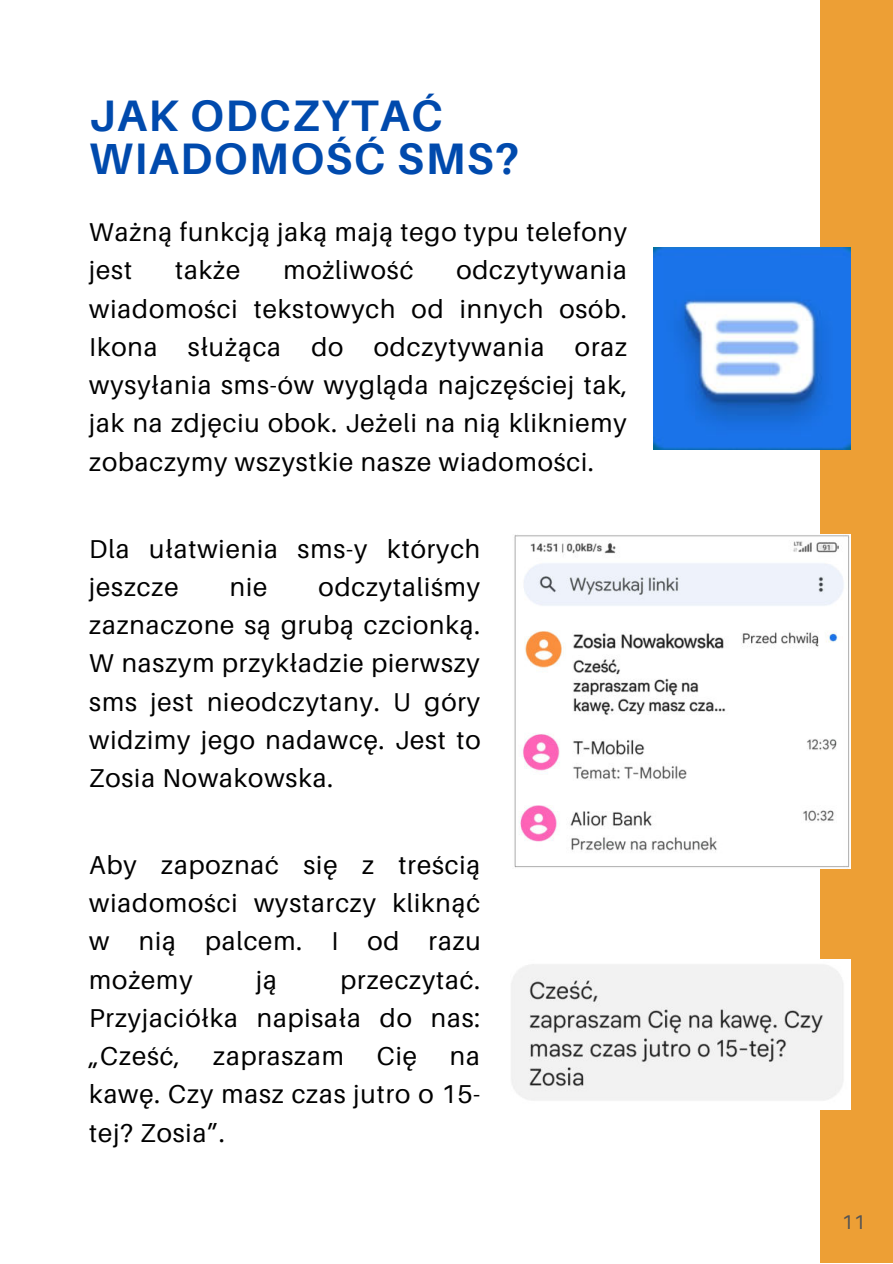
<style>
.page{position:relative;width:893px;height:1264px;background:#fff}
.page>*{position:absolute;margin:0;border:0;box-sizing:border-box;transform-origin:0 0}
.t1{font:700 44.1px/43.8px "Aileron";letter-spacing:.035em;color:#004aad}
.t2{font:25.8px/38.2px "Aileron";letter-spacing:.035em;color:#000;text-align:justify}
.t3{font:19.8px "Aileron";color:#545454}
</style>
<div class="page">
<div style="left:820px;top:0;width:72px;height:1262px;background:#ed9f35"></div>
<img style="left:654px;top:247px;width:196px;height:202px">
<img style="left:514px;top:534px;width:336px;height:334px">
<img style="left:511px;top:959px;width:339px;height:150px">
<h1 class="t1" style="left:89px;top:93px;width:431px">JAK ODCZYTAĆ<br>WIADOMOŚĆ SMS?</h1>
<p class="t2" style="left:89px;top:213px;width:539px">Ważną funkcją jaką mają tego typu telefony jest</p>
<p class="t2" style="left:89px;top:252px;width:539px;text-indent:367px">odczytywania wiadomości tekstowych od innych osób.<br>Ikona służąca do odczytywania oraz wysyłania sms-ów wygląda najczęściej tak, jak na zdjęciu obok. Jeżeli na nią klikniemy zobaczymy wszystkie nasze wiadomości.</p>
<p class="t2" style="left:175px;top:252px;width:67px">także</p>
<p class="t2" style="left:283px;top:252px;width:131px">możliwość</p>
<p class="t2" style="left:89px;top:530px;width:392px">Dla ułatwienia sms-y których jeszcze</p>
<p class="t2" style="left:89px;top:568px;width:393px;text-indent:229px">odczytaliśmy zaznaczone są grubą czcionką.<br>W naszym przykładzie pierwszy sms jest nieodczytany. U góry widzimy jego nadawcę. Jest to Zosia Nowakowska.</p>
<p class="t2" style="left:230px;top:568px;width:39px">nie</p>
<p class="t2" style="left:89px;top:846px;width:393px">Aby zapoznać się z treścią wiadomości wystarczy kliknąć w nią palcem. I od razu możemy</p>
<p class="t2" style="left:256px;top:960px;width:22px">ją</p>
<p class="t2" style="left:89px;top:960px;width:392px;text-indent:251px">przeczytać.<br>Przyjaciółka napisała do nas: „Cześć,</p>
<p class="t2" style="left:213px;top:1037px;width:132px">zapraszam</p>
<p class="t2" style="left:377px;top:1037px;width:42px">Cię</p>
<p class="t2" style="left:89px;top:1037px;width:392px;text-indent:360px">na kawę. Czy masz czas jutro o 15- tej? Zosia”.</p>
<p class="t3" style="left:841px;top:1210px;width:25px">11</p>
<p class="t3" style="left:850px;top:1210px;width:13px">1</p>
</div>
